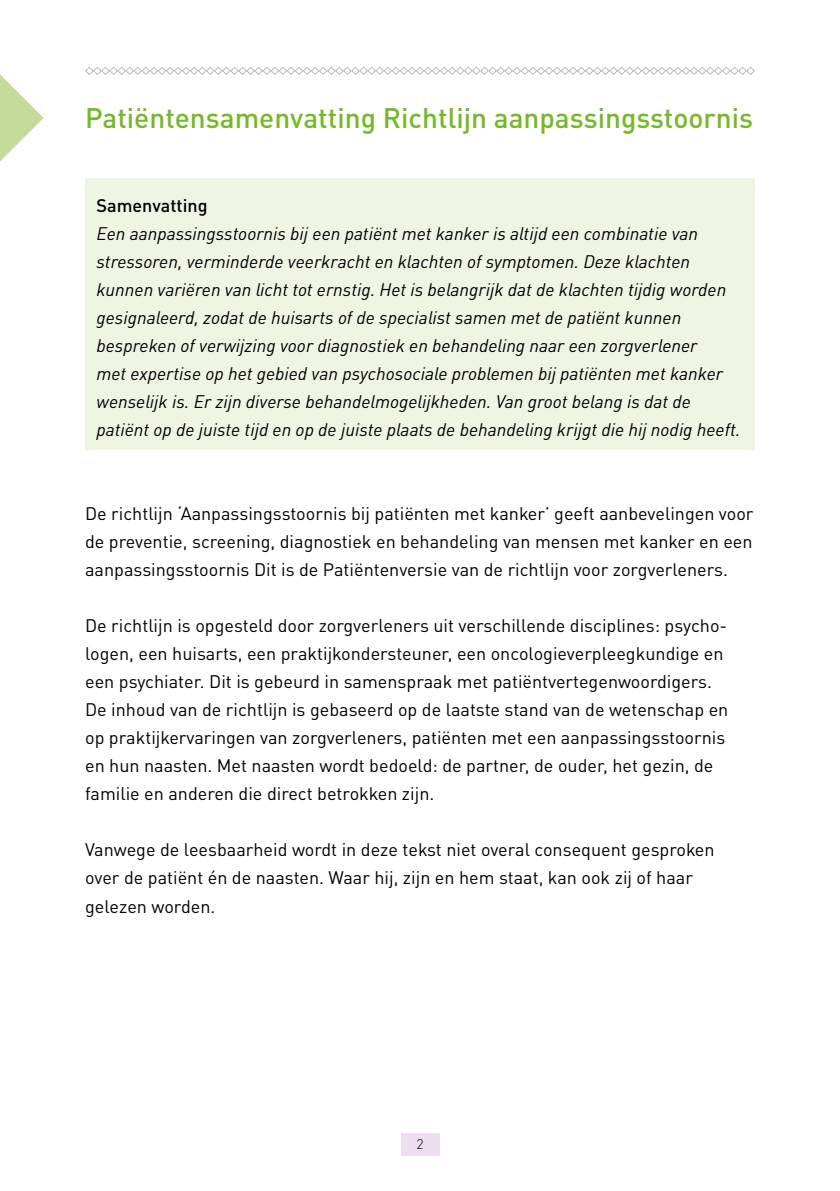
<style>
.page{position:relative;width:840px;height:1191px;background:#fff}
.page>*{position:absolute;margin:0;border:0;box-sizing:border-box;transform-origin:0 0}
.t1{font:500 28px "DIN Pro";color:#76b82a}
.t2{font:18px/28px "DIN Pro";color:#000}
.t3{font:italic 18px/28px "DIN Pro";color:#000}
.t4{font:500 18px "DIN Pro";color:#000}
.t5{font:300 14px "DIN Pro";color:#000}
</style>
<div class="page">
<svg style="left:85px;top:67px;width:670px;height:8px"></svg>
<div style="left:400px;top:1132px;width:39px;height:23px;background:#eddfef"></div>
<div style="left:85px;top:178px;width:669px;height:271px;background:#eef5e3"></div>
<svg style="left:0;top:74px;width:44px;height:88px"></svg>
<h1 class="t1" style="left:85px;top:95px;width:669px">Patiëntensamenvatting Richtlijn aanpassingsstoornis</h1>
<p class="t4" style="left:96px;top:191px;width:112px">Samenvatting</p>
<p class="t3" style="left:96px;top:218px;width:645px">Een aanpassingsstoornis bij een patiënt met kanker is altijd een combinatie van stressoren, verminderde veerkracht en klachten of symptomen. Deze klachten kunnen variëren van licht tot ernstig. Het is belangrijk dat de klachten tijdig worden gesignaleerd, zodat de huisarts of de specialist samen met de patiënt kunnen bespreken of verwijzing voor diagnostiek en behandeling naar een zorgverlener<br>met expertise op het gebied van psychosociale problemen bij patiënten met kanker wenselijk is. Er zijn diverse behandelmogelijkheden. Van groot belang is dat de patiënt op de juiste tijd en op de juiste plaats de behandeling krijgt die hij nodig heeft.</p>
<p class="t2" style="left:85px;top:498px;width:669px;text-align:justify">De richtlijn ‘Aanpassingsstoornis bij patiënten met kanker’ geeft aanbevelingen voor de preventie, screening, diagnostiek en behandeling van mensen met kanker en een aanpassingsstoornis Dit is de Patiëntenversie van de richtlijn voor zorgverleners.</p>
<p class="t2" style="left:85px;top:610px;width:644px">De richtlijn is opgesteld door zorgverleners uit verschillende disciplines: psycho&shy;logen, een huisarts, een praktijkondersteuner, een oncologieverpleegkundige en een psychiater. Dit is gebeurd in samenspraak met patiëntvertegenwoordigers.<br>De inhoud van de richtlijn is gebaseerd op de laatste stand van de wetenschap en op praktijkervaringen van zorgverleners, patiënten met een aanpassingsstoornis en hun naasten. Met naasten wordt bedoeld: de partner, de ouder, het gezin, de familie en anderen die direct betrokken zijn.</p>
<p class="t2" style="left:85px;top:834px;width:630px">Vanwege de leesbaarheid wordt in deze tekst niet overal consequent gesproken over de patiënt én de naasten. Waar hij, zijn en hem staat, kan ook zij of haar gelezen worden.</p>
<p class="t5" style="left:416px;top:1133px;width:9px">2</p>
</div>
